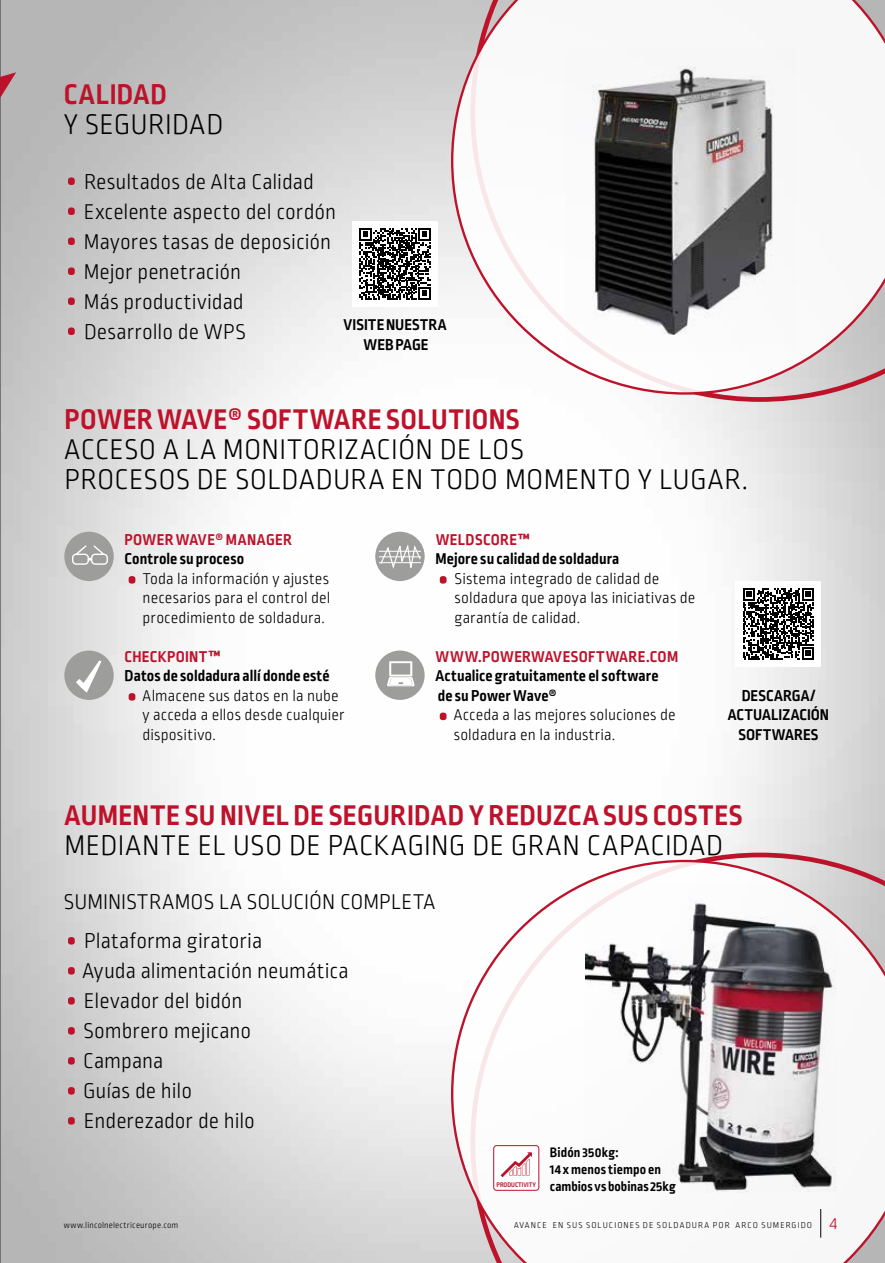
<style>
.page{position:relative;width:885px;height:1263px;background:#fff}
.page>*{position:absolute;margin:0;border:0;box-sizing:border-box;transform-origin:0 0}
.t1{font:300 30px/30px "Ropa Sans Pro";letter-spacing:.01em;color:#000}
.t2{font:700 30px "Ropa Sans Pro";letter-spacing:.015em;color:#bd122a}
.t3{font:300 22.5px "Ropa Sans Pro";color:#000}
.t4{font:300 16.5px/19.5px "Ropa Sans Pro";letter-spacing:.005em;color:#000}
.t5{font:700 16.5px/19.5px "Ropa Sans Pro";letter-spacing:.005em;color:#000;text-align:center}
.t6{font:700 16.5px "Ropa Sans Pro";letter-spacing:.02em;color:#bd122a}
.t7{font:700 14.25px/17.2px "Ropa Sans Pro";letter-spacing:.01em;color:#000}
.t8{font:300 9px "Ropa Sans Pro";letter-spacing:.115em;color:#000}
.t9{font:300 9px "Ropa Sans Pro";letter-spacing:.02em;color:#000}
.t10{font:700 7.05px "Ropa Sans Pro";color:#bd122a}
.s1{font-size:67.5px;color:#bd122a}
.s2{font-size:18px;color:#bd122a}
</style>
<div class="page">
<div style="left:64px;top:532px;width:50px;height:49px;background:#9d9d9c;border-radius:50%"></div>
<svg style="left:72px;top:545px;width:36px;height:20px"></svg>
<div style="left:64px;top:650px;width:50px;height:50px;background:#9d9d9c;border-radius:50%"></div>
<svg style="left:76px;top:660px;width:25px;height:33px"></svg>
<div style="left:375px;top:532px;width:49px;height:49px;background:#9d9d9c;border-radius:50%"></div>
<svg style="left:379px;top:540px;width:43px;height:35px"></svg>
<hr style="left:379px;top:556px;width:42px;height:1px;background:#fff">
<hr style="left:379px;top:551px;width:42px;height:1px;background:#fff">
<hr style="left:379px;top:562px;width:42px;height:1px;background:#fff">
<div style="left:375px;top:650px;width:49px;height:50px;background:#9d9d9c;border-radius:50%"></div>
<svg style="left:387px;top:661px;width:28px;height:25px"></svg>
<hr style="left:0;top:0;width:1px;height:1263px;background:#575756">
<svg style="left:670px;top:850px;width:214px;height:9px"></svg>
<svg style="left:450px;top:859px;width:434px;height:404px"></svg>
<svg style="left:450px;top:0;width:434px;height:396px"></svg>
<svg style="left:743px;top:588px;width:71px;height:71px"></svg>
<svg style="left:359px;top:228px;width:71px;height:72px"></svg>
<img style="left:585px;top:882px;width:251px;height:310px">
<svg style="left:0;top:72px;width:16px;height:26px"></svg>
<img style="left:566px;top:49px;width:230px;height:301px">
<div style="left:493px;top:1145px;width:45px;height:45px;background:#fff;border-radius:3px"></div>
<div style="left:493px;top:1145px;width:46px;height:46px;border:1px solid #bd122a;border-radius:3px"></div>
<svg style="left:500px;top:1152px;width:32px;height:25px"></svg>
<svg style="left:820px;top:1209px;width:1px;height:28px"></svg>
<h1 class="t2" style="left:64px;top:78px;width:104px">CALIDAD</h1>
<h1 class="t1" style="left:64px;top:112px;width:161px">Y SEGURIDAD</h1>
<p class="t3" style="left:64px;top:170px;width:251px"><span class="s1">•</span> Resultados de Alta Calidad</p>
<p class="t3" style="left:64px;top:200px;width:274px"><span class="s1">•</span> Excelente aspecto del cordón</p>
<p class="t3" style="left:64px;top:230px;width:269px"><span class="s1">•</span> Mayores tasas de deposición</p>
<p class="t3" style="left:64px;top:260px;width:179px"><span class="s1">•</span> Mejor penetración</p>
<p class="t3" style="left:64px;top:290px;width:181px"><span class="s1">•</span> Más productividad</p>
<p class="t3" style="left:64px;top:320px;width:183px"><span class="s1">•</span> Desarrollo de WPS</p>
<p class="t5" style="left:343px;top:316px;width:105px">VISITE NUESTRA<br>WEB PAGE</p>
<h1 class="t2" style="left:64px;top:402px;width:456px">POWER WAVE® SOFTWARE SOLUTIONS</h1>
<h1 class="t1" style="left:64px;top:436px;width:685px">ACCESO A LA MONITORIZACIÓN DE LOS<br>PROCESOS DE SOLDADURA EN TODO MOMENTO Y LUGAR.</h1>
<p class="t6" style="left:124px;top:530px;width:169px">POWER WAVE® MANAGER</p>
<p class="t5" style="left:124px;top:550px;width:121px">Controle su proceso</p>
<p class="t4" style="left:143px;top:570px;width:189px;text-align:justify;text-indent:-18px"><span class="s1">•</span> Toda la información y ajustes necesarios para el control del procedimiento de soldadura.</p>
<p class="t6" style="left:124px;top:647px;width:97px">CHECKPOINT™</p>
<p class="t5" style="left:124px;top:667px;width:207px">Datos de soldadura allí donde esté</p>
<p class="t4" style="left:143px;top:687px;width:203px;text-indent:-18px"><span class="s1">•</span> Almacene sus datos en la nube y acceda a ellos desde cualquier dispositivo.</p>
<p class="t6" style="left:435px;top:530px;width:96px">WELDSCORE™</p>
<p class="t5" style="left:435px;top:550px;width:185px">Mejore su calidad de soldadura</p>
<p class="t4" style="left:454px;top:570px;width:242px;text-indent:-19px"><span class="s1">•</span> Sistema integrado de calidad de soldadura que apoya las iniciativas de garantía de calidad.</p>
<p class="t6" style="left:435px;top:647px;width:244px">WWW.POWERWAVESOFTWARE.COM</p>
<p class="t5" style="left:435px;top:667px;width:224px;text-align:left">Actualice gratuitamente el software de su Power Wave®</p>
<p class="t4" style="left:453px;top:706px;width:223px;text-indent:-18px"><span class="s1">•</span> Acceda a las mejores soluciones de soldadura en la industria.</p>
<p class="t5" style="left:727px;top:687px;width:103px">DESCARGA/<br>ACTUALIZACIÓN<br>SOFTWARES</p>
<h1 class="t2" style="left:64px;top:798px;width:679px">AUMENTE SU NIVEL DE SEGURIDAD Y REDUZCA SUS COSTES</h1>
<h1 class="t1" style="left:64px;top:832px;width:660px">MEDIANTE EL USO DE PACKAGING DE GRAN CAPACIDAD</h1>
<p class="t3" style="left:64px;top:890px;width:373px">SUMINISTRAMOS LA SOLUCIÓN COMPLETA</p>
<p class="t3" style="left:64px;top:929px;width:200px"><span class="s1">•</span> Plataforma giratoria</p>
<p class="t3" style="left:64px;top:959px;width:286px"><span class="s1">•</span> Ayuda alimentación neumática</p>
<p class="t3" style="left:64px;top:989px;width:180px"><span class="s1">•</span> Elevador del bidón</p>
<p class="t3" style="left:64px;top:1019px;width:189px"><span class="s1">•</span> Sombrero mejicano</p>
<p class="t3" style="left:64px;top:1049px;width:101px"><span class="s1">•</span> Campana</p>
<p class="t3" style="left:64px;top:1079px;width:130px"><span class="s1">•</span> Guías de hilo</p>
<p class="t3" style="left:64px;top:1109px;width:193px"><span class="s1">•</span> Enderezador de hilo</p>
<p class="t10" style="left:496px;top:1180px;width:41px">PRODUCTIVITY</p>
<p class="t7" style="left:550px;top:1144px;width:127px">Bidón 350kg:<br>14 x menos tiempo en cambios vs bobinas 25kg</p>
<p class="t9" style="left:64px;top:1220px;width:116px">www.lincolnelectriceurope.com</p>
<p class="t8" style="left:514px;top:1220px;width:325px">AVANCE EN SUS SOLUCIONES DE SOLDADURA POR ARCO SUMERGIDO <span class="s2">4</span></p>
</div>
